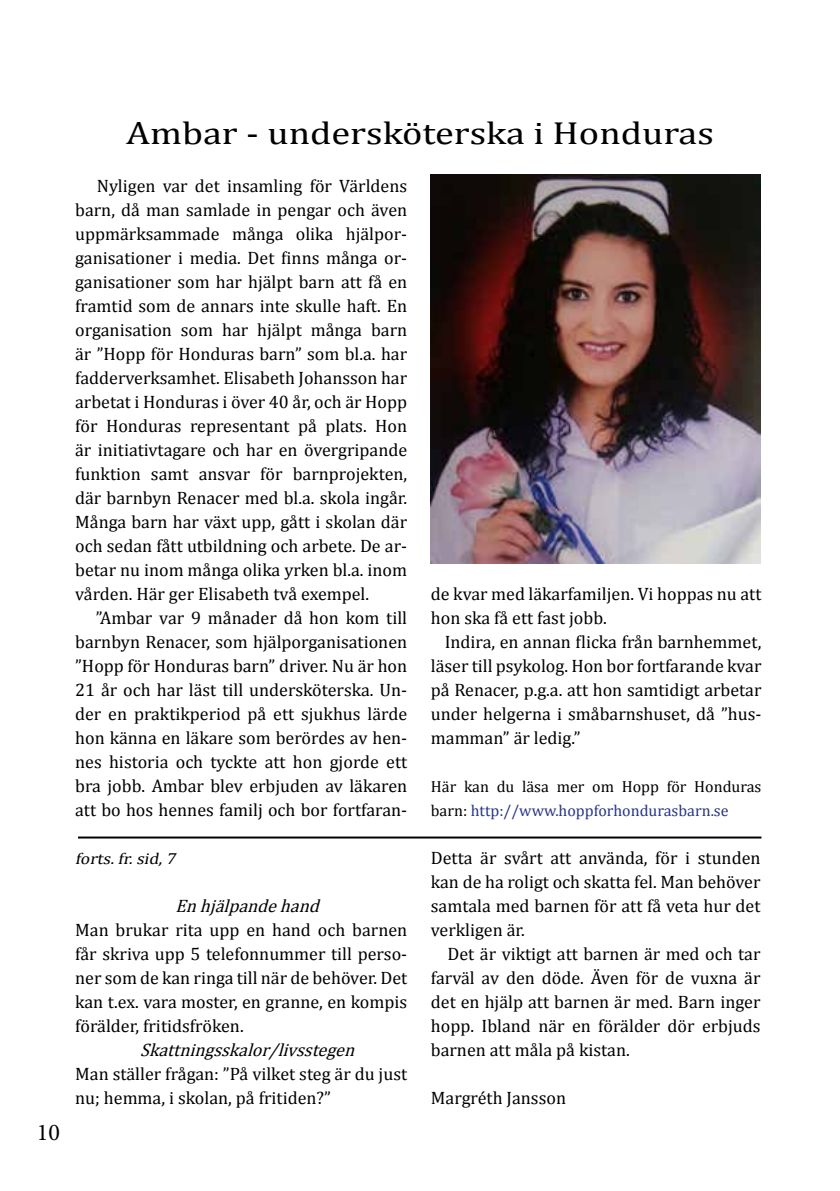
<style>
.page{position:relative;width:840px;height:1191px;background:#fff}
.page>*{position:absolute;margin:0;border:0;box-sizing:border-box;transform-origin:0 0}
.t1{font:32px "Cambria";color:#000;scale:1.2 1}
.t2{font:24px "Minion Pro";color:#000}
.t3{font:18px/24px "Cambria";color:#000;text-align:justify}
.t4{font:italic 18px "Cambria";color:#000}
.t5{font:16px/24px "Cambria";color:#000}
.t6{font:italic 16px "Cambria";color:#000;scale:1.1 1}
.s1{color:#283583}
</style>
<div class="page">
<img style="left:430px;top:175px;width:330px;height:388px">
<h2 class="t2" style="left:37px;top:1116px;width:25px">10</h2>
<h1 class="t1" style="left:126px;top:114px;width:491px">Ambar - undersköterska i Honduras</h1>
<p class="t3" style="left:75px;top:174px;width:333px;text-indent:22px">Nyligen var det insamling för Världens barn, då man samlade in pengar och även uppmärksammade många olika hjälpor&shy;ganisationer i media. Det finns många or&shy;ganisationer som har hjälpt barn att få en framtid som de annars inte skulle haft. En organisation som har hjälpt många barn är ”Hopp för Honduras barn” som bl.a. har fadderverksamhet. Elisabeth Johansson har arbetat i Honduras i över 40 år, och är Hopp för Honduras representant på plats. Hon är initiativtagare och har en övergripande funktion samt ansvar för barnprojekten, där barnbyn Renacer med bl.a. skola ingår.<br>Många barn har växt upp, gått i skolan där och sedan fått utbildning och arbete. De ar&shy;betar nu inom många olika yrken bl.a. inom vården. Här ger Elisabeth två exempel.</p>
<p class="t3" style="left:75px;top:606px;width:333px;text-indent:21px">”Ambar var 9 månader då hon kom till barnbyn Renacer, som hjälporganisationen ”Hopp för Honduras barn” driver. Nu är hon 21 år och har läst till undersköterska. Un&shy;der en praktikperiod på ett sjukhus lärde hon känna en läkare som berördes av hen&shy;nes historia och tyckte att hon gjorde ett bra jobb. Ambar blev erbjuden av läkaren att bo hos hennes familj och bor fortfaran-</p>
<p class="t6" style="left:75px;top:849px;width:107px">forts.fr.sid,7</p>
<p class="t4" style="left:175px;top:895px;width:171px">Enhjälpandehand</p>
<p class="t3" style="left:75px;top:918px;width:333px">Man brukar rita upp en hand och barnen får skriva upp 5 telefonnummer till perso&shy;ner som de kan ringa till när de behöver. Det kan t.ex. vara moster, en granne, en kompis förälder, fritidsfröken.</p>
<p class="t4" style="left:140px;top:1039px;width:242px">Skattningsskalor/livsstegen</p>
<p class="t3" style="left:75px;top:1062px;width:333px">Man ställer frågan: ”På vilket steg är du just nu; hemma, i skolan, på fritiden?”</p>
<p class="t3" style="left:430px;top:582px;width:332px">de kvar med läkarfamiljen. Vi hoppas nu att hon ska få ett fast jobb.</p>
<p class="t3" style="left:430px;top:630px;width:332px;text-indent:14px">Indira, en annan flicka från barnhemmet, läser till psykolog. Hon bor fortfarande kvar på Renacer, p.g.a. att hon samtidigt arbetar under helgerna i småbarnshuset, då ”hus&shy;mamman” är ledig.”</p>
<p class="t5" style="left:430px;top:774px;width:332px">Här kan du läsa mer om Hopp för Honduras barn: <span class="s1">http://www.hoppforhondurasbarn.se</span></p>
<p class="t3" style="left:430px;top:846px;width:331px">Detta är svårt att använda, för i stunden kan de ha roligt och skatta fel. Man behöver samtala med barnen för att få veta hur det verkligen är.</p>
<p class="t3" style="left:430px;top:942px;width:331px;text-indent:17px">Det är viktigt att barnen är med och tar farväl av den döde. Även för de vuxna är det en hjälp att barnen är med. Barn inger hopp. Ibland när en förälder dör erbjuds barnen att måla på kistan.</p>
<p class="t3" style="left:430px;top:1086px;width:137px">Margréth Jansson</p>
</div>
